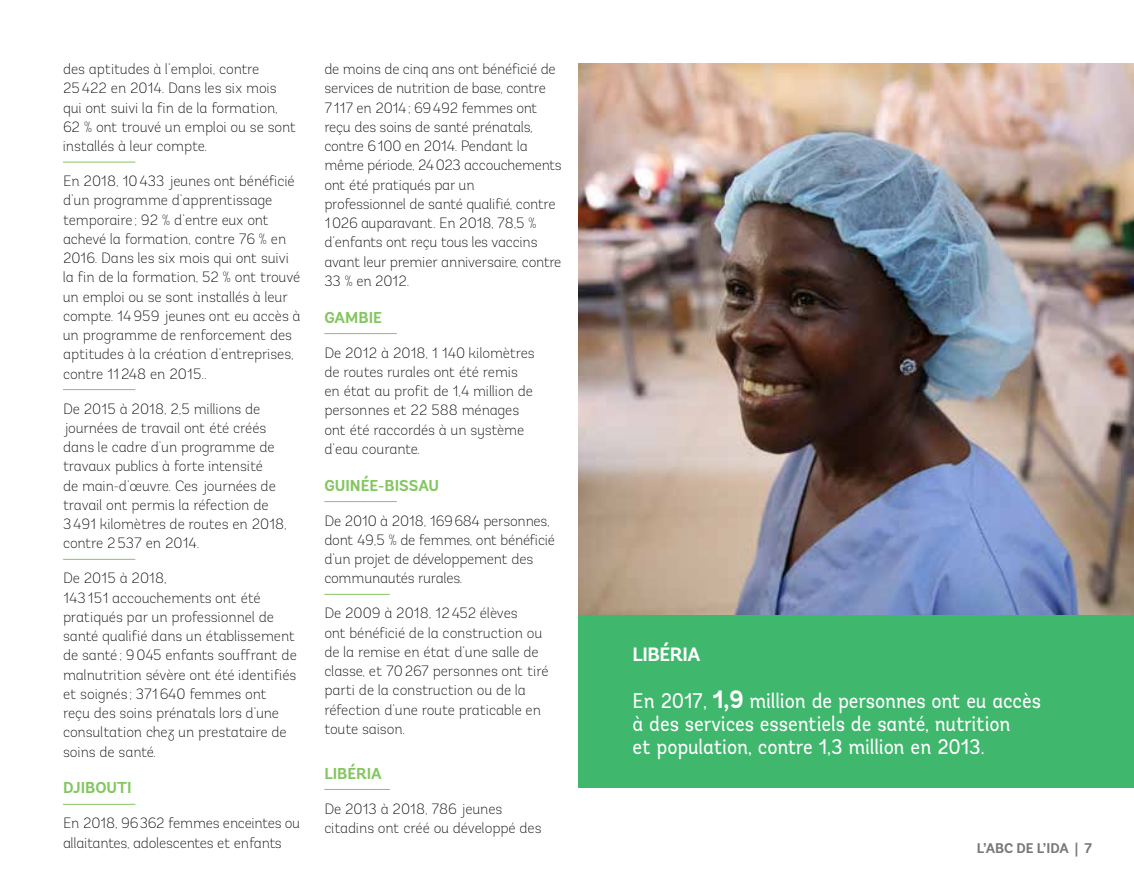
<style>
.page{position:relative;width:1134px;height:882px;background:#fff}
.page>*{position:absolute;margin:0;border:0;box-sizing:border-box;transform-origin:0 0}
.t1{font:21.18px/22.8px "Andes";letter-spacing:-.01em;color:#fff;scale:.91 1}
.t2{font:700 19.25px "Andes";letter-spacing:-.02em;color:#fff}
.t3{font:700 15.75px "Andes";color:#84c661}
.t4{font:200 14.88px/19.2px "Andes";letter-spacing:-.01em;color:#000}
.t5{font:700 14px "Andes";color:#77787b}
.s1{font-weight:700;font-size:25.03px}
</style>
<div class="page">
<hr style="left:63px;top:162px;width:72px;height:1px;background:#84c661">
<hr style="left:63px;top:389px;width:72px;height:1px;background:#84c661">
<hr style="left:63px;top:559px;width:72px;height:1px;background:#84c661">
<hr style="left:63px;top:804px;width:72px;height:1px;background:#84c661">
<hr style="left:324px;top:333px;width:73px;height:1px;background:#84c661">
<hr style="left:324px;top:501px;width:73px;height:1px;background:#84c661">
<hr style="left:324px;top:594px;width:66px;height:1px;background:#84c661">
<hr style="left:324px;top:789px;width:66px;height:1px;background:#84c661">
<div style="left:579px;top:591px;width:555px;height:197px;background:#3fb76d"></div>
<img style="left:579px;top:63px;width:555px;height:551px">
<p class="t4" style="left:63px;top:60px;width:235px">des aptitudes à l’emploi, contre<br>25422 en 2014. Dans les six mois qui ont suivi la fin de la formation,<br>62 % ont trouvé un emploi ou se sont installés à leur compte.</p>
<p class="t4" style="left:63px;top:172px;width:239px">En 2018, 10433 jeunes ont bénéficié d’un programme d’apprentissage temporaire ; 92 % d’entre eux ont achevé la formation, contre 76 % en 2016. Dans les six mois qui ont suivi la fin de la formation, 52 % ont trouvé un emploi ou se sont installés à leur compte. 14959 jeunes ont eu accès à un programme de renforcement des aptitudes à la création d’entreprises, contre 11248 en 2015..</p>
<p class="t4" style="left:63px;top:399px;width:225px">De 2015 à 2018, 2,5 millions de journées de travail ont été créés dans le cadre d’un programme de travaux publics à forte intensité<br>de main-d’œuvre. Ces journées de travail ont permis la réfection de<br>3491 kilomètres de routes en 2018, contre 2537 en 2014.</p>
<p class="t4" style="left:63px;top:569px;width:235px">De 2015 à 2018,<br>143151 accouchements ont été pratiqués par un professionnel de santé qualifié dans un établissement de santé ; 9045 enfants souffrant de malnutrition sévère ont été identifiés et soignés ; 371640 femmes ont reçu des soins prénatals lors d’une consultation chez un prestataire de soins de santé.</p>
<p class="t3" style="left:63px;top:778px;width:70px">DJIBOUTI</p>
<p class="t4" style="left:63px;top:814px;width:239px">En 2018, 96362 femmes enceintes ou allaitantes, adolescentes et enfants</p>
<p class="t4" style="left:324px;top:60px;width:239px">de moins de cinq ans ont bénéficié de services de nutrition de base, contre<br>7117 en 2014; 69492 femmes ont reçu des soins de santé prénatals, contre 6100 en 2014. Pendant la même période, 24023 accouchements ont été pratiqués par un<br>professionnel de santé qualifié, contre<br>1026 auparavant. En 2018, 78,5 % d’enfants ont reçu tous les vaccins avant leur premier anniversaire, contre<br>33 % en 2012.</p>
<p class="t3" style="left:324px;top:307px;width:59px">GAMBIE</p>
<p class="t4" style="left:324px;top:343px;width:212px">De 2012 à 2018, 1 140 kilomètres de routes rurales ont été remis en état au profit de 1,4 million de personnes et 22 588 ménages ont été raccordés à un système d’eau courante.</p>
<p class="t3" style="left:324px;top:475px;width:116px">GUINÉE-BISSAU</p>
<p class="t4" style="left:324px;top:511px;width:232px">De 2010 à 2018, 169684 personnes, dont 49,5 % de femmes, ont bénéficié d’un projet de développement des communautés rurales.</p>
<p class="t4" style="left:324px;top:604px;width:226px">De 2009 à 2018, 12452 élèves<br>ont bénéficié de la construction ou de la remise en état d’une salle de classe, et 70267 personnes ont tiré parti de la construction ou de la réfection d’une route praticable en toute saison.</p>
<p class="t3" style="left:324px;top:763px;width:59px">LIBÉRIA</p>
<p class="t4" style="left:324px;top:799px;width:219px">De 2013 à 2018, 786 jeunes citadins ont créé ou développé des</p>
<p class="t2" style="left:633px;top:642px;width:69px">LIBÉRIA</p>
<h1 class="t1" style="left:633px;top:689px;width:451px">En 2017, <span class="s1">1,9</span> million de personnes ont eu accès à des services essentiels de santé, nutrition<br>et population, contre 1,3 million en 2013.</h1>
<p class="t5" style="left:977px;top:840px;width:117px">L’ABC DE L’IDA | 7</p>
</div>
